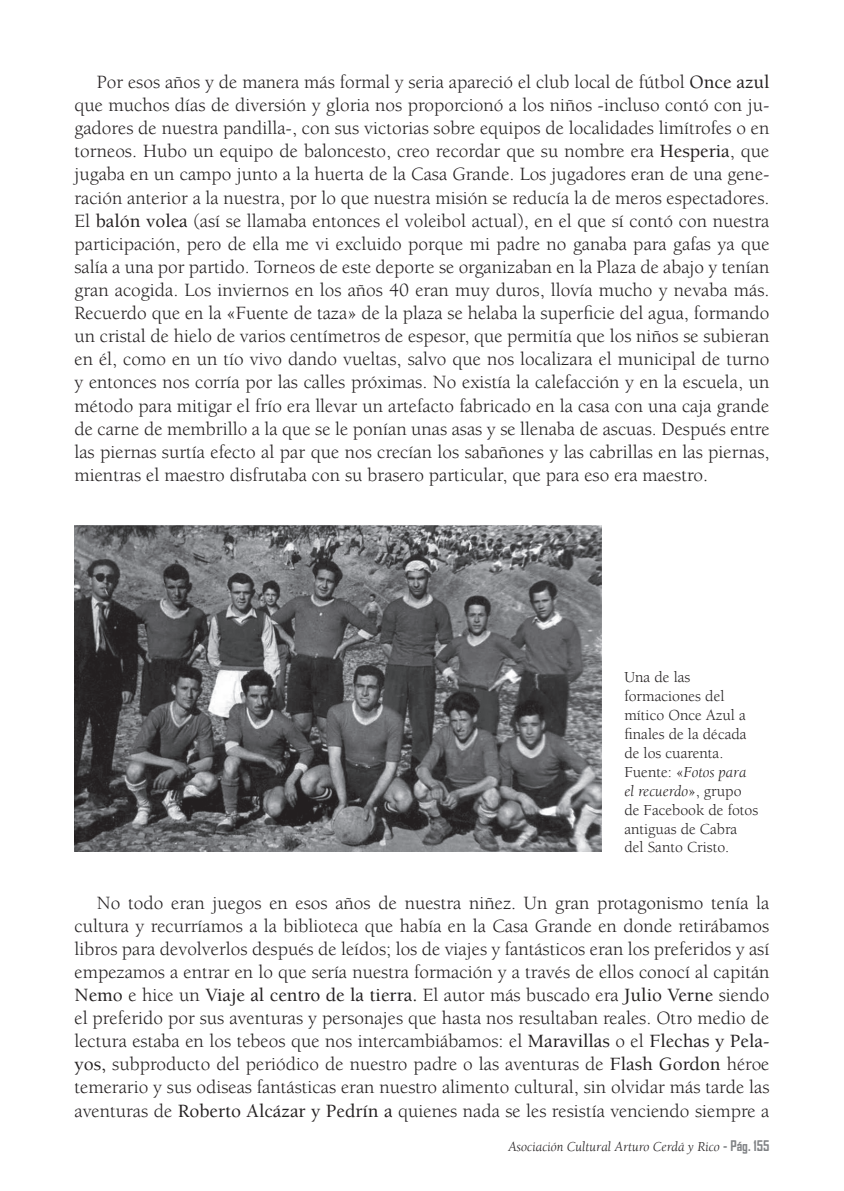
<style>
.page{position:relative;width:844px;height:1191px;background:#fff}
.page>*{position:absolute;margin:0;border:0;box-sizing:border-box;transform-origin:0 0}
.t1{font:19.25px/23.1px "Berkeley Std";color:#231f20;text-align:justify}
.t2{font:15.75px/18.9px "Berkeley Std";color:#231f20}
.t3{font:italic 14px "Berkeley Std";color:#231f20}
.s1{font-weight:500}
.s2{font-style:italic}
.s3{font-family:"Agency FB";font-weight:700;font-style:normal;color:#808285}
</style>
<div class="page">
<img style="left:74px;top:525px;width:527px;height:326px">
<p class="t1" style="left:74px;top:71px;width:696px;text-indent:22px">Por esos años y de manera más formal y seria apareció el club local de fútbol <span class="s1">Once azul </span>que muchos días de diversión y gloria nos proporcionó a los niños -incluso contó con ju&shy;gadores de nuestra pandilla-, con sus victorias sobre equipos de localidades limítrofes o en torneos. Hubo un equipo de baloncesto, creo recordar que su nombre era <span class="s1">Hesperia</span>, que jugaba en un campo junto a la huerta de la Casa Grande. Los jugadores eran de una gene&shy;ración anterior a la nuestra, por lo que nuestra misión se reducía la de meros espectadores.<br>El <span class="s1">balón volea</span> (así se llamaba entonces el voleibol actual), en el que sí contó con nuestra participación, pero de ella me vi excluido porque mi padre no ganaba para gafas ya que salía a una por partido. Torneos de este deporte se organizaban en la Plaza de abajo y tenían gran acogida. Los inviernos en los años 40 eran muy duros, llovía mucho y nevaba más.<br>Recuerdo que en la «Fuente de taza» de la plaza se helaba la superficie del agua, formando un cristal de hielo de varios centímetros de espesor, que permitía que los niños se subieran en él, como en un tío vivo dando vueltas, salvo que nos localizara el municipal de turno y entonces nos corría por las calles próximas. No existía la calefacción y en la escuela, un método para mitigar el frío era llevar un artefacto fabricado en la casa con una caja grande de carne de membrillo a la que se le ponían unas asas y se llenaba de ascuas. Después entre las piernas surtía efecto al par que nos crecían los sabañones y las cabrillas en las piernas, mientras el maestro disfrutaba con su brasero particular, que para eso era maestro.</p>
<p class="t2" style="left:624px;top:668px;width:135px">Una de las formaciones del mítico Once Azul a finales de la década de los cuarenta.<br>Fuente: «<span class="s2">Fotos para el recuerdo</span>», grupo de Facebook de fotos antiguas de Cabra del Santo Cristo.</p>
<p class="t1" style="left:74px;top:891px;width:696px;text-indent:22px">No todo eran juegos en esos años de nuestra niñez. Un gran protagonismo tenía la cultura y recurríamos a la biblioteca que había en la Casa Grande en donde retirábamos libros para devolverlos después de leídos; los de viajes y fantásticos eran los preferidos y así empezamos a entrar en lo que sería nuestra formación y a través de ellos conocí al capitán <span class="s1">Nemo</span> e hice un <span class="s1">Viaje al centro de la tierra.</span> El autor más buscado era <span class="s1">Julio Verne</span> siendo el preferido por sus aventuras y personajes que hasta nos resultaban reales. Otro medio de lectura estaba en los tebeos que nos intercambiábamos: el <span class="s1">Maravillas</span> o el <span class="s1">Flechas y Pela&shy;yos,</span> subproducto del periódico de nuestro padre o las aventuras de <span class="s1">Flash Gordon</span> héroe temerario y sus odiseas fantásticas eran nuestro alimento cultural, sin olvidar más tarde las aventuras de <span class="s1">Roberto Alcázar y Pedrín a</span> quienes nada se les resistía venciendo siempre a</p>
<p class="t3" style="left:508px;top:1139px;width:262px">Asociación Cultural Arturo Cerdá y Rico <span class="s3">- Pág. 155</span></p>
</div>
